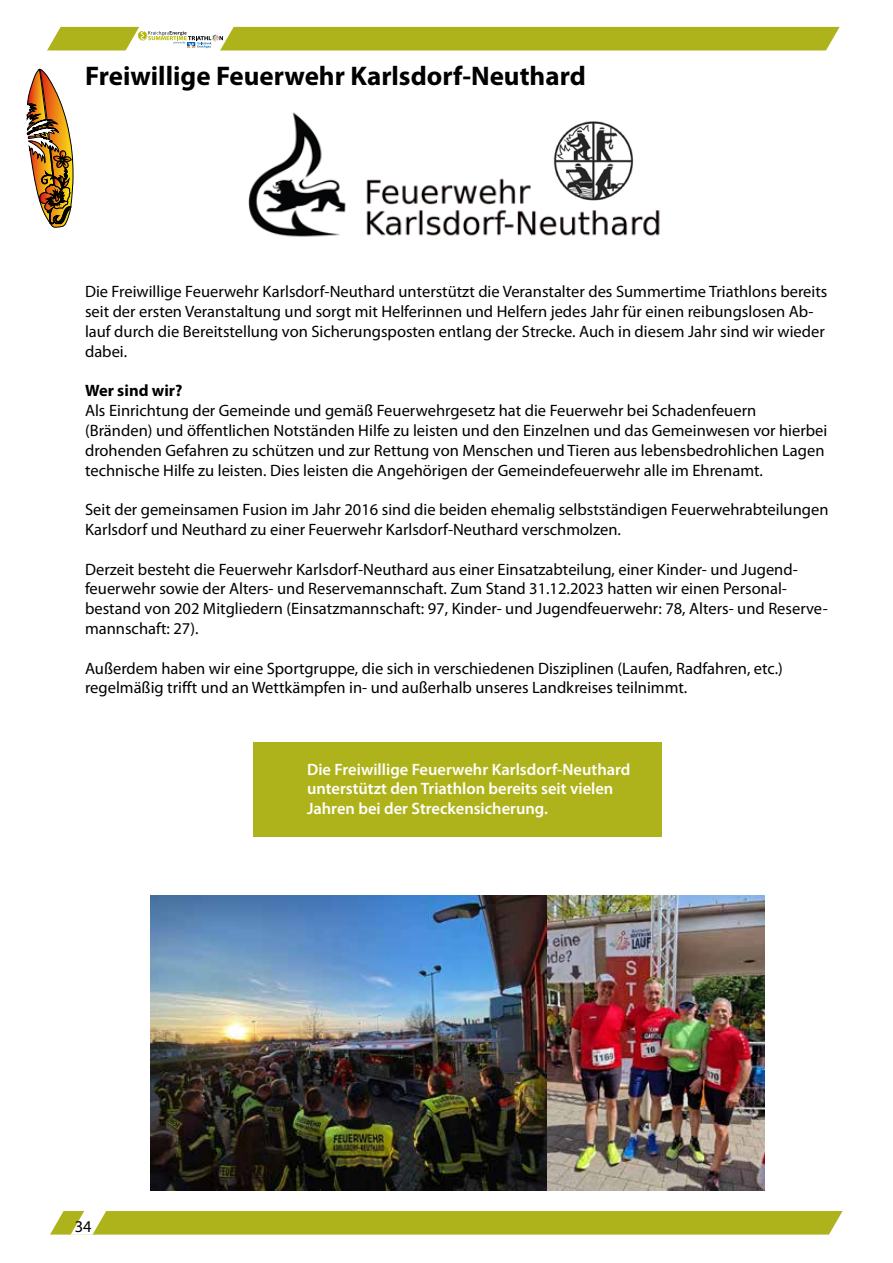
<style>
.page{position:relative;width:893px;height:1263px;background:#fff}
.page>*{position:absolute;margin:0;border:0;box-sizing:border-box;transform-origin:0 0}
.t1{font:700 27px "Myriad Pro";color:#000}
.t2{font:16.5px/19.8px "Myriad Pro";color:#000}
.t3{font:600 16.5px/19.8px "Myriad Pro";color:#fff}
.t4{font:700 16.5px "Myriad Pro";color:#000}
</style>
<div class="page">
<svg style="left:47px;top:26px;width:793px;height:25px;background:#bbbe41"></svg>
<svg style="left:50px;top:1211px;width:792px;height:24px;background:#b3b728"></svg>
<img style="left:27px;top:68px;width:46px;height:159px">
<img style="left:248px;top:112px;width:412px;height:125px">
<img style="left:551px;top:116px;width:87px;height:88px">
<img style="left:150px;top:895px;width:615px;height:295px">
<div style="left:253px;top:742px;width:408px;height:95px;background:#afb31b"></div>
<h1 class="t1" style="left:85px;top:58px;width:502px">Freiwillige Feuerwehr Karlsdorf-Neuthard</h1>
<p class="t2" style="left:85px;top:282px;width:744px">Die Freiwillige Feuerwehr Karlsdorf-Neuthard unterstützt die Veranstalter des Summertime Triathlons bereits seit der ersten Veranstaltung und sorgt mit Helferinnen und Helfern jedes Jahr für einen reibungslosen Ab&shy;lauf durch die Bereitstellung von Sicherungsposten entlang der Strecke. Auch in diesem Jahr sind wir wieder dabei.</p>
<p class="t4" style="left:85px;top:380px;width:99px">Wer sind wir?</p>
<p class="t2" style="left:85px;top:400px;width:744px">Als Einrichtung der Gemeinde und gemäß Feuerwehrgesetz hat die Feuerwehr bei Schadenfeuern (Bränden) und öffentlichen Notständen Hilfe zu leisten und den Einzelnen und das Gemeinwesen vor hierbei drohenden Gefahren zu schützen und zur Rettung von Menschen und Tieren aus lebensbedrohlichen Lagen technische Hilfe zu leisten. Dies leisten die Angehörigen der Gemeindefeuerwehr alle im Ehrenamt.</p>
<p class="t2" style="left:85px;top:499px;width:745px">Seit der gemeinsamen Fusion im Jahr 2016 sind die beiden ehemalig selbstständigen Feuerwehrabteilungen<br>Karlsdorf und Neuthard zu einer Feuerwehr Karlsdorf-Neuthard verschmolzen.</p>
<p class="t2" style="left:85px;top:559px;width:744px">Derzeit besteht die Feuerwehr Karlsdorf-Neuthard aus einer Einsatzabteilung, einer Kinder- und Jugend&shy;feuerwehr sowie der Alters- und Reservemannschaft. Zum Stand 31.12.2023 hatten wir einen Personal&shy;bestand von 202 Mitgliedern (Einsatzmannschaft: 97, Kinder- und Jugendfeuerwehr: 78, Alters- und Reserve&shy;mannschaft: 27).</p>
<p class="t2" style="left:85px;top:658px;width:699px">Außerdem haben wir eine Sportgruppe, die sich in verschiedenen Disziplinen (Laufen, Radfahren, etc.) regelmäßig trifft und an Wettkämpfen in- und außerhalb unseres Landkreises teilnimmt.</p>
<p class="t2" style="left:75px;top:1216px;width:18px">34</p>
<p class="t3" style="left:307px;top:759px;width:325px">Die Freiwillige Feuerwehr Karlsdorf-Neuthard unterstützt den Triathlon bereits seit vielen<br>Jahren bei der Streckensicherung.</p>
</div>
